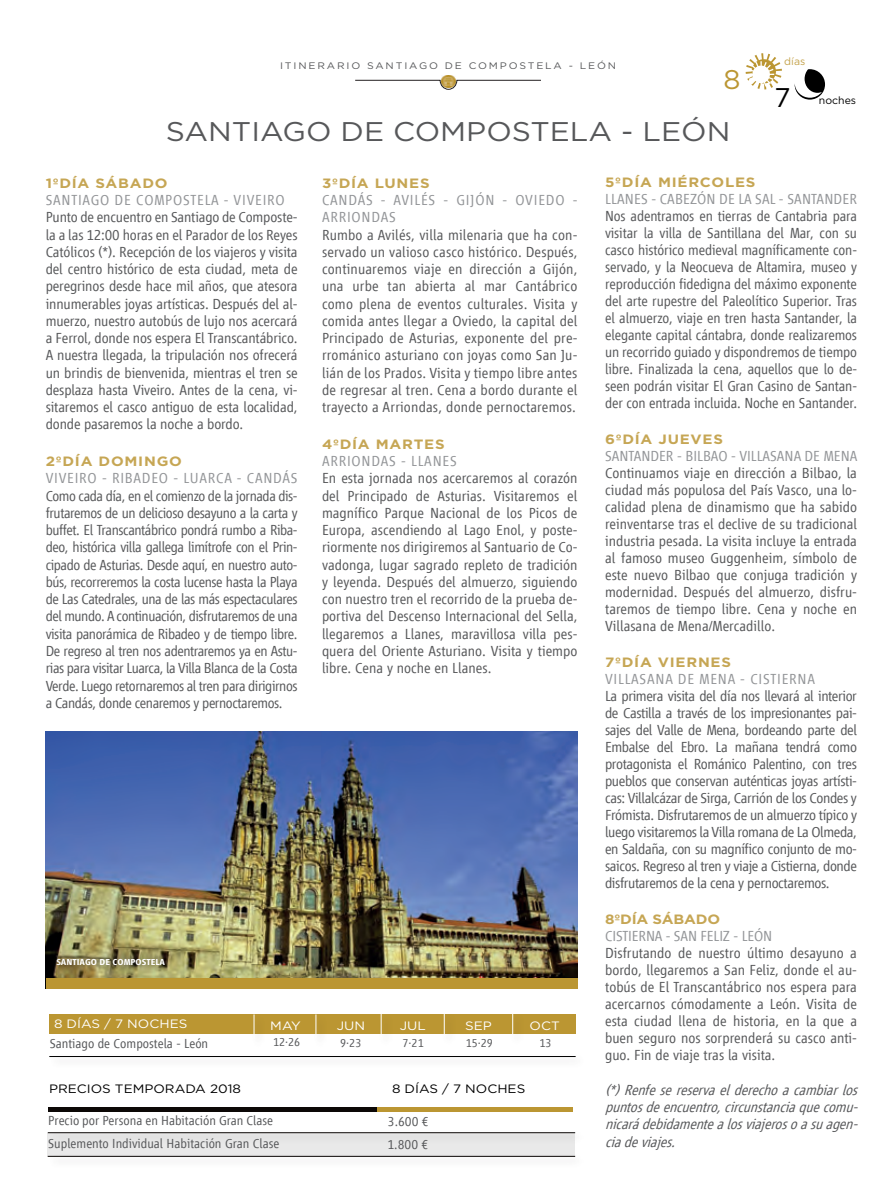
<style>
.page{position:relative;width:893px;height:1191px;background:#fff}
.page>*{position:absolute;margin:0;border:0;box-sizing:border-box;transform-origin:0 0}
.t1{font:27px "Gotham";color:#57585a;scale:1.11 1}
.t2{font:27px "Gotham";color:#bb9632}
.t3{font:27px "Gotham";color:#000}
.t4{font:300 15px/17.2px "Renfe Vialog";letter-spacing:-.01em;color:#57585a;text-align:justify}
.t5{font:300 15px/17.2px "Renfe Vialog";letter-spacing:.05em;color:#939598}
.t6{font:italic 300 15px/17.2px "Renfe Vialog";color:#57585a;text-align:justify}
.t7{font:300 15px "Renfe Vialog";color:#939598}
.t8{font:300 15px "Renfe Vialog";letter-spacing:.01em;color:#939598}
.t9{font:300 15px "Renfe Vialog";letter-spacing:-.01em;color:#939598}
.t10{font:300 13.5px "Renfe Vialog";color:#57585a}
.t11{font:700 13.5px "Gotham";letter-spacing:.05em;color:#c6a654;scale:1.11 1}
.t12{font:700 13.5px "Gotham";letter-spacing:-.01em;color:#c6a654;scale:1.11 1}
.t13{font:12.15px "Gotham";color:#000;scale:1.11 1}
.titulo_tabla{font:12.15px "Gotham";color:#fff;scale:1.11 1}
.t14{font:300 12px "Renfe Vialog";color:#57585a}
.t15{font:10.5px "Gotham";color:#000}
.t16{font:10.5px "Gotham";color:#c4a24a}
.t17{font:9.45px "Gotham";letter-spacing:.175em;color:#57585a;scale:1.11 1}
._05_PIE_DE_FOTO{font:700 9px "Renfe Vialog";color:#fff}
</style>
<div class="page">
<img style="left:46px;top:731px;width:531px;height:247px">
<div style="left:49px;top:951px;width:123px;height:22px;background:#231f20;opacity:.75"></div>
<svg style="left:746px;top:53px;width:36px;height:36px"></svg>
<svg style="left:795px;top:69px;width:30px;height:31px"></svg>
<svg style="left:355px;top:75px;width:186px;height:15px"></svg>
<div style="left:48px;top:1133px;width:527px;height:23px;background:#e9e9e9"></div>
<hr style="left:48px;top:1107px;width:334px;height:4px;background:#0c0806">
<hr style="left:377px;top:1107px;width:196px;height:4px;background:#bb9632">
<div style="left:46px;top:1128px;width:539px;height:17px;background:#231f20;opacity:.75"></div>
<hr style="left:48px;top:1132px;width:527px;height:1px;background:#0c0806">
<div style="left:46px;top:1152px;width:539px;height:16px;background:#231f20;opacity:.75"></div>
<hr style="left:48px;top:1156px;width:527px;height:1px;background:#0c0806">
<div style="left:49px;top:1014px;width:527px;height:19px;background:#bb9632"></div>
<div style="left:47px;top:1052px;width:539px;height:17px;background:#fafafa"></div>
<hr style="left:49px;top:1056px;width:527px;height:1px;background:#000">
<div style="left:377px;top:1011px;width:17px;height:36px;background:#231f20;opacity:.75"></div>
<svg style="left:381px;top:1013px;width:1px;height:24px"></svg>
<div style="left:440px;top:1010px;width:17px;height:36px;background:#231f20;opacity:.75"></div>
<svg style="left:444px;top:1012px;width:1px;height:24px"></svg>
<div style="left:508px;top:1010px;width:17px;height:36px;background:#231f20;opacity:.75"></div>
<svg style="left:512px;top:1012px;width:1px;height:24px"></svg>
<div style="left:250px;top:1012px;width:17px;height:37px;background:#231f20;opacity:.75"></div>
<svg style="left:254px;top:1014px;width:1px;height:24px"></svg>
<div style="left:312px;top:1012px;width:16px;height:37px;background:#231f20;opacity:.75"></div>
<svg style="left:316px;top:1014px;width:1px;height:24px"></svg>
<div style="left:46px;top:978px;width:531px;height:10px;background:#bb9632"></div>
<p class="t17" style="left:280px;top:59px;width:304px">ITINERARIO SANTIAGO DE COMPOSTELA - LEÓN</p>
<p class="t2" style="left:723px;top:63px;width:19px">8</p>
<p class="t1" style="left:166px;top:114px;width:510px">SANTIAGO DE COMPOSTELA - LEÓN</p>
<p class="t16" style="left:784px;top:55px;width:23px">días</p>
<p class="t3" style="left:774px;top:80px;width:18px">7</p>
<p class="t15" style="left:819px;top:94px;width:39px">noches</p>
<p class="t11" style="left:46px;top:174px;width:111px">1ºDÍA SÁBADO</p>
<p class="t5" style="left:46px;top:191px;width:241px">SANTIAGO DE COMPOSTELA - VIVEIRO</p>
<p class="t4" style="left:46px;top:209px;width:253px">Punto de encuentro en Santiago de Composte&shy;la a las 12:00 horas en el Parador de los Reyes Católicos (*). Recepción de los viajeros y visita del centro histórico de esta ciudad, meta de peregrinos desde hace mil años, que atesora innumerables joyas artísticas. Después del al&shy;muerzo, nuestro autobús de lujo nos acercará a Ferrol, donde nos espera El Transcantábrico.<br>A nuestra llegada, la tripulación nos ofrecerá un brindis de bienvenida, mientras el tren se desplaza hasta Viveiro. Antes de la cena, vi&shy;sitaremos el casco antiguo de esta localidad, donde pasaremos la noche a bordo.</p>
<p class="t11" style="left:46px;top:452px;width:124px">2ºDÍA DOMINGO</p>
<p class="t5" style="left:46px;top:470px;width:253px">VIVEIRO - RIBADEO - LUARCA - CANDÁS</p>
<p class="t4" style="left:46px;top:487px;width:253px">Como cada día, en el comienzo de la jornada dis&shy;frutaremos de un delicioso desayuno a la carta y buffet. El Transcantábrico pondrá rumbo a Riba&shy;deo, histórica villa gallega limítrofe con el Prin&shy;cipado de Asturias. Desde aquí, en nuestro auto&shy;bús, recorreremos la costa lucense hasta la Playa de Las Catedrales, una de las más espectaculares del mundo. A continuación, disfrutaremos de una visita panorámica de Ribadeo y de tiempo libre.<br>De regreso al tren nos adentraremos ya en Astu&shy;rias para visitar Luarca, la Villa Blanca de la Costa Verde. Luego retornaremos al tren para dirigirnos a Candás, donde cenaremos y pernoctaremos.</p>
<p class="t11" style="left:322px;top:174px;width:98px">3ºDÍA LUNES</p>
<p class="t5" style="left:322px;top:191px;width:257px">CANDÁS - AVILÉS - GIJÓN - OVIEDO -<br>ARRIONDAS</p>
<p class="t4" style="left:322px;top:226px;width:257px">Rumbo a Avilés, villa milenaria que ha con&shy;servado un valioso casco histórico. Después, continuaremos viaje en dirección a Gijón, una urbe tan abierta al mar Cantábrico como plena de eventos culturales. Visita y comida antes llegar a Oviedo, la capital del Principado de Asturias, exponente del pre&shy;rrománico asturiano con joyas como San Ju&shy;lián de los Prados. Visita y tiempo libre antes de regresar al tren. Cena a bordo durante el trayecto a Arriondas, donde pernoctaremos.</p>
<p class="t11" style="left:322px;top:435px;width:112px">4ºDÍA MARTES</p>
<p class="t5" style="left:322px;top:452px;width:136px">ARRIONDAS - LLANES</p>
<p class="t4" style="left:322px;top:470px;width:257px">En esta jornada nos acercaremos al corazón del Principado de Asturias. Visitaremos el magnífico Parque Nacional de los Picos de Europa, ascendiendo al Lago Enol, y poste&shy;riormente nos dirigiremos al Santuario de Co&shy;vadonga, lugar sagrado repleto de tradición y leyenda. Después del almuerzo, siguiendo con nuestro tren el recorrido de la prueba de&shy;portiva del Descenso Internacional del Sella, llegaremos a Llanes, maravillosa villa pes&shy;quera del Oriente Asturiano. Visita y tiempo libre. Cena y noche en Llanes.</p>
<p class="_05_PIE_DE_FOTO" style="left:56px;top:957px;width:110px">SANTIAGO DE COMPOSTELA</p>
<p class="titulo_tabla" style="left:54px;top:1015px;width:122px">8 DÍAS / 7 NOCHES</p>
<p class="titulo_tabla" style="left:270px;top:1017px;width:29px">MAY</p>
<p class="titulo_tabla" style="left:337px;top:1017px;width:27px">JUN</p>
<p class="titulo_tabla" style="left:400px;top:1017px;width:25px">JUL</p>
<p class="titulo_tabla" style="left:465px;top:1017px;width:26px">SEP</p>
<p class="titulo_tabla" style="left:530px;top:1017px;width:29px">OCT</p>
<p class="t10" style="left:50px;top:1035px;width:160px">Santiago de Compostela - León</p>
<p class="t14" style="left:273px;top:1035px;width:29px">12·26</p>
<p class="t14" style="left:340px;top:1036px;width:23px">9·23</p>
<p class="t14" style="left:403px;top:1036px;width:23px">7·21</p>
<p class="t14" style="left:466px;top:1036px;width:29px">15·29</p>
<p class="t14" style="left:539px;top:1036px;width:14px">13</p>
<p class="t13" style="left:49px;top:1081px;width:174px">PRECIOS TEMPORADA 2018</p>
<p class="t13" style="left:392px;top:1081px;width:122px">8 DÍAS / 7 NOCHES</p>
<p class="t10" style="left:48px;top:1113px;width:226px">Precio por Persona en Habitación Gran Clase</p>
<p class="t10" style="left:388px;top:1114px;width:42px">3.600 €</p>
<p class="t10" style="left:48px;top:1136px;width:233px">Suplemento Individual Habitación Gran Clase</p>
<p class="t10" style="left:387px;top:1136px;width:42px">1.800 €</p>
<p class="t11" style="left:605px;top:173px;width:137px">5ºDÍA MIÉRCOLES</p>
<p class="t8" style="left:605px;top:191px;width:253px">LLANES - CABEZÓN DE LA SAL - SANTANDER</p>
<p class="t4" style="left:605px;top:208px;width:253px">Nos adentramos en tierras de Cantabria para visitar la villa de Santillana del Mar, con su casco histórico medieval magníficamente con&shy;servado, y la Neocueva de Altamira, museo y reproducción fidedigna del máximo exponente del arte rupestre del Paleolítico Superior. Tras el almuerzo, viaje en tren hasta Santander, la elegante capital cántabra, donde realizaremos un recorrido guiado y dispondremos de tiempo libre. Finalizada la cena, aquellos que lo de&shy;seen podrán visitar El Gran Casino de Santan&shy;der con entrada incluida. Noche en Santander.</p>
<p class="t11" style="left:605px;top:430px;width:108px">6ºDÍA JUEVES</p>
<p class="t7" style="left:605px;top:448px;width:254px">SANTANDER - BILBAO - VILLASANA DE MENA</p>
<p class="t4" style="left:605px;top:464px;width:253px">Continuamos viaje en dirección a Bilbao, la ciudad más populosa del País Vasco, una lo&shy;calidad plena de dinamismo que ha sabido reinventarse tras el declive de su tradicional industria pesada. La visita incluye la entrada al famoso museo Guggenheim, símbolo de este nuevo Bilbao que conjuga tradición y modernidad. Después del almuerzo, disfru&shy;taremos de tiempo libre. Cena y noche en Villasana de Mena/Mercadillo.</p>
<p class="t11" style="left:605px;top:653px;width:115px">7ºDÍA VIERNES</p>
<p class="t5" style="left:605px;top:670px;width:211px">VILLASANA DE MENA - CISTIERNA</p>
<p class="t4" style="left:605px;top:687px;width:253px">La primera visita del día nos llevará al interior de Castilla a través de los impresionantes pai&shy;sajes del Valle de Mena, bordeando parte del Embalse del Ebro. La mañana tendrá como protagonista el Románico Palentino, con tres pueblos que conservan auténticas joyas artísti&shy;cas: Villalcázar de Sirga, Carrión de los Condes y Frómista. Disfrutaremos de un almuerzo típico y luego visitaremos la Villa romana de La Olmeda, en Saldaña, con su magnífico conjunto de mo&shy;saicos. Regreso al tren y viaje a Cistierna, donde disfrutaremos de la cena y pernoctaremos.</p>
<p class="t12" style="left:605px;top:910px;width:105px">8ºDÍA SÁBADO</p>
<p class="t9" style="left:605px;top:928px;width:169px">CISTIERNA - SAN FELIZ - LEÓN</p>
<p class="t4" style="left:605px;top:944px;width:253px">Disfrutando de nuestro último desayuno a bordo, llegaremos a San Feliz, donde el au&shy;tobús de El Transcantábrico nos espera para acercarnos cómodamente a León. Visita de esta ciudad llena de historia, en la que a buen seguro nos sorprenderá su casco anti&shy;guo. Fin de viaje tras la visita.</p>
<p class="t6" style="left:605px;top:1081px;width:258px">(*)Renfesereservaelderechoacambiarlos puntosdeencuentro,circunstanciaquecomu&shy;nicarádebidamentealosviajerosoasuagen&shy;ciadeviajes.</p>
</div>
